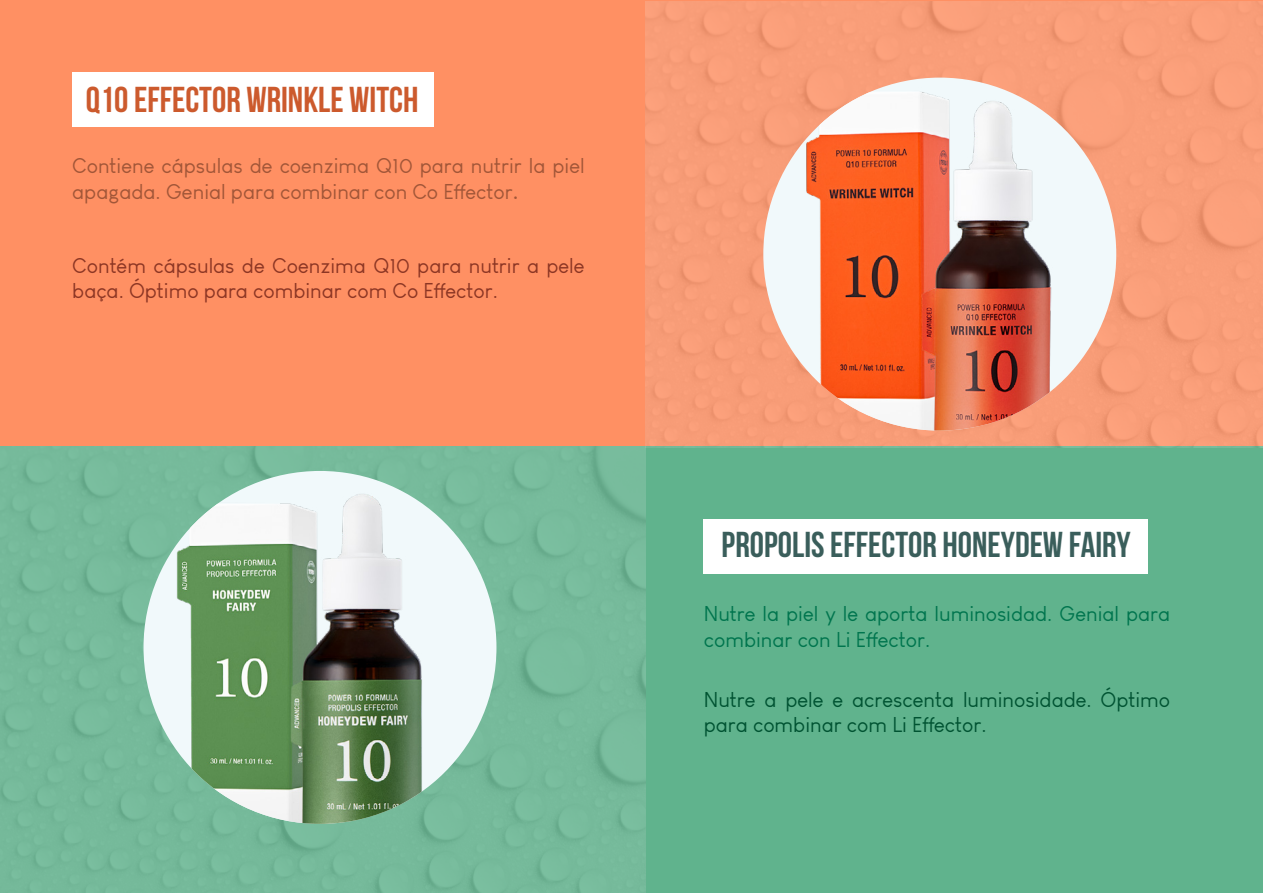
<style>
.page{position:relative;width:1263px;height:893px;background:#fff}
.page>*{position:absolute;margin:0;border:0;box-sizing:border-box;transform-origin:0 0}
.t1{font:700 36px "Bebas Neue";color:#3a5e5b}
.t2{font:700 36px "Bebas Neue";color:#cc5a2d}
.t3{font:21px/25.2px "Louis George Cafe";color:#a15638}
.t4{font:21px/25.2px "Louis George Cafe";color:#8c3624}
.t5{font:21px/25.2px "Louis George Cafe";color:#005332}
.t6{font:21px/25.2px "Louis George Cafe";color:#00754e}
.s1{font-weight:700}
</style>
<div class="page">
<div style="left:0;top:0;width:1263px;height:446px;background:#ff9063"></div>
<div style="left:0;top:446px;width:1263px;height:447px;background:#60b38d"></div>
<div style="left:72px;top:72px;width:361px;height:55px;background:#fff"></div>
<div style="left:0;top:446px;width:646px;height:447px;background:#76ba9b"></div>
<div style="left:704px;top:520px;width:444px;height:54px;background:#fff"></div>
<div style="left:646px;top:1px;width:617px;height:447px;background:#f99d78"></div>
<img style="left:144px;top:471px;width:352px;height:353px;border-radius:176px">
<img style="left:763px;top:78px;width:353px;height:353px;border-radius:176px">
<h1 class="t2" style="left:86px;top:80px;width:334px">Q10 EFFECTOR WRINKLE WITCH</h1>
<p class="t3" style="left:72px;top:153px;width:514px">Contiene cápsulas de coenzima Q10 para nutrir la piel apagada. Genial para combinar con Co Effector<span class="s1">.</span></p>
<p class="t4" style="left:72px;top:253px;width:514px">Contém cápsulas de Coenzima Q10 para nutrir a pele baça. Óptimo para combinar com Co Effector.</p>
<h1 class="t1" style="left:722px;top:525px;width:410px">PROPOLIS EFFECTOR HONEYDEW FAIRY</h1>
<p class="t6" style="left:704px;top:601px;width:468px">Nutre la piel y le aporta luminosidad. Genial para combinar con Li Effector.</p>
<p class="t5" style="left:704px;top:687px;width:468px">Nutre a pele e acrescenta luminosidade. Óptimo para combinar com Li Effector.</p>
</div>
